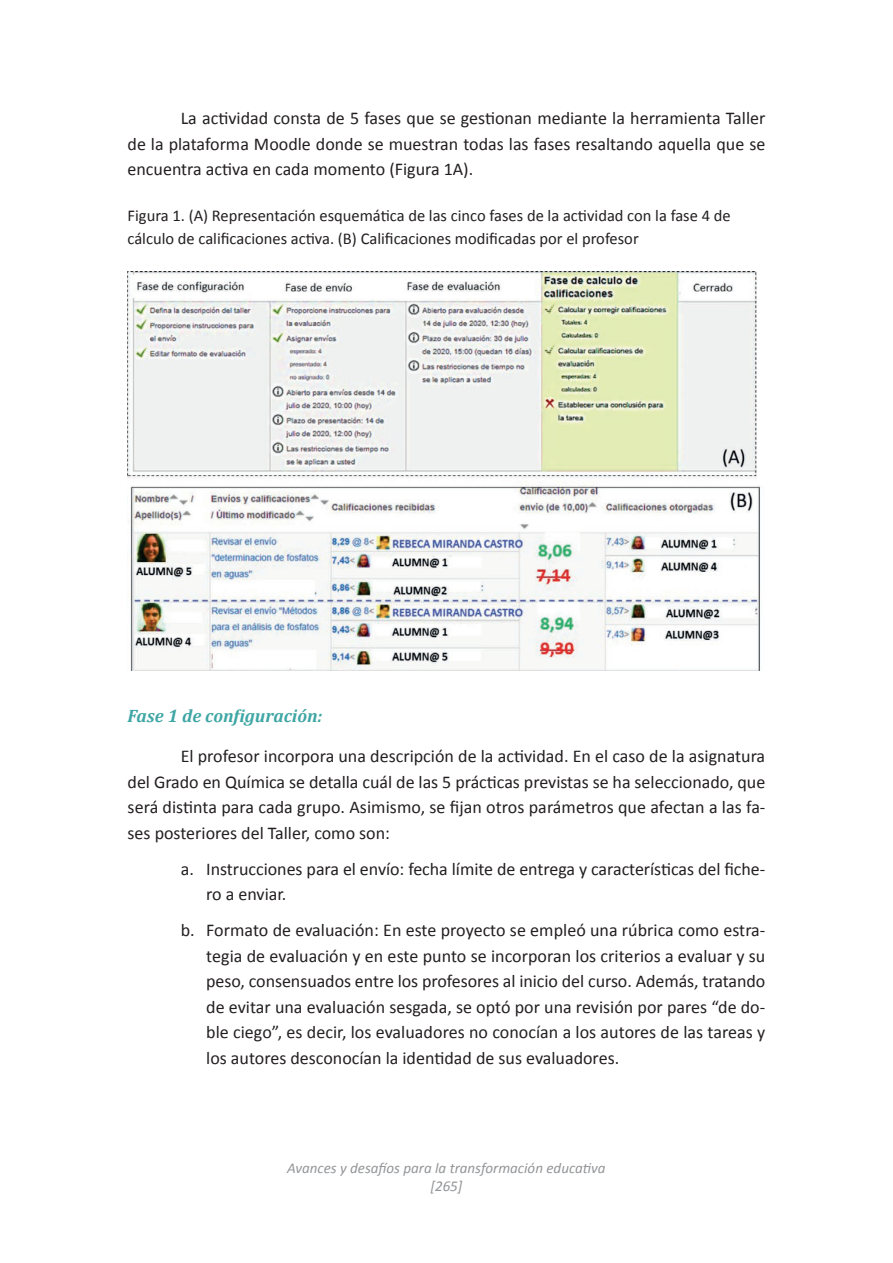
<style>
.page{position:relative;width:893px;height:1263px;background:#fff}
.page>*{position:absolute;margin:0;border:0;box-sizing:border-box;transform-origin:0 0}
.t1{font:18px/25.5px "Calibri";color:#231f20;text-align:justify}
.t2{font:italic 700 18px "Cambria";color:#3ea6a4}
.t3{font:16.5px/22.5px "Calibri";color:#231f20}
.t4{font:italic 15px/18px "Calibri";color:#939598;text-align:center}
</style>
<div class="page">
<img style="left:128px;top:271px;width:633px;height:400px">
<p class="t1" style="left:128px;top:104px;width:639px;text-indent:53px">La actividad consta de 5 fases que se gestionan mediante la herramienta Taller de la plataforma Moodle donde se muestran todas las fases resaltando aquella que se encuentra activa en cada momento (Figura 1A).</p>
<p class="t3" style="left:128px;top:204px;width:605px">Figura 1. (A) Representación esquemática de las cinco fases de la actividad con la fase 4 de cálculo de calificaciones activa. (B) Calificaciones modificadas por el profesor</p>
<p class="t2" style="left:128px;top:704px;width:196px">Fase 1 de configuración:</p>
<p class="t1" style="left:128px;top:742px;width:639px;text-indent:53px">El profesor incorpora una descripción de la actividad. En el caso de la asignatura del Grado en Química se detalla cuál de las 5 prácticas previstas se ha seleccionado, que será distinta para cada grupo. Asimismo, se fijan otros parámetros que afectan a las fa&shy;ses posteriores del Taller, como son:</p>
<p class="t1" style="left:206px;top:855px;width:561px;text-indent:-26px">a. Instrucciones para el envío: fecha límite de entrega y características del fiche&shy;ro a enviar.</p>
<p class="t1" style="left:206px;top:917px;width:561px;text-indent:-26px">b. Formato de evaluación: En este proyecto se empleó una rúbrica como estra&shy;tegia de evaluación y en este punto se incorporan los criterios a evaluar y su peso, consensuados entre los profesores al inicio del curso. Además, tratando de evitar una evaluación sesgada, se optó por una revisión por pares “de do&shy;ble ciego”, es decir, los evaluadores no conocían a los autores de las tareas y los autores desconocían la identidad de sus evaluadores.</p>
<p class="t4" style="left:287px;top:1158px;width:320px">Avances y desafíos para la transformación educativa [265]</p>
</div>
